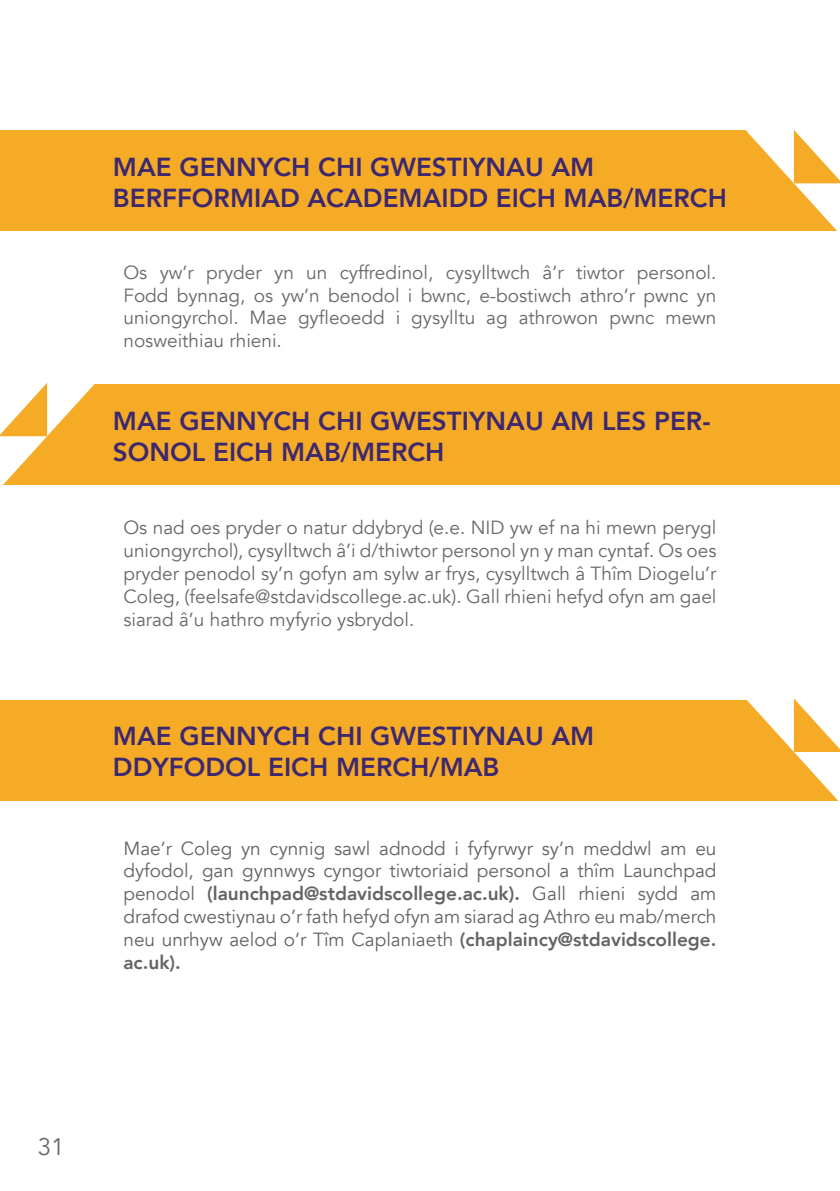
<style>
.page{position:relative;width:840px;height:1191px;background:#fff}
.page>*{position:absolute;margin:0;border:0;box-sizing:border-box;transform-origin:0 0}
.t1{font:800 26px/31.2px "Avenir";color:#3d2870}
.t2{font:24px "Avenir";color:#696969}
.t3{font:19px/22.8px "Avenir";color:#696969;text-align:justify}
.t4{font:19px/22.8px "Avenir";color:#646464;text-align:justify}
.s1{font-weight:800}
</style>
<div class="page">
<div style="left:0;top:130px;width:839px;height:100px;background:#f5ab26"></div>
<div style="left:0;top:385px;width:839px;height:100px;background:#f5ab26"></div>
<div style="left:0;top:700px;width:839px;height:100px;background:#f5ab26"></div>
<svg style="left:745px;top:130px;width:94px;height:101px"></svg>
<svg style="left:0;top:383px;width:96px;height:102px"></svg>
<svg style="left:745px;top:698px;width:94px;height:103px"></svg>
<h1 class="t1" style="left:113px;top:152px;width:615px">MAE GENNYCH CHI GWESTIYNAU AM<br>BERFFORMIAD ACADEMAIDD EICH MAB/MERCH</h1>
<p class="t3" style="left:123px;top:261px;width:594px">Os yw’r pryder yn un cyffredinol, cysylltwch â’r tiwtor personol.<br>Fodd bynnag, os yw’n benodol i bwnc, e-bostiwch athro’r pwnc yn uniongyrchol. Mae gyfleoedd i gysylltu ag athrowon pwnc mewn nosweithiau rhieni.</p>
<h1 class="t1" style="left:113px;top:405px;width:598px">MAE GENNYCH CHI GWESTIYNAU AM LES PER-<br>SONOL EICH MAB/MERCH</h1>
<p class="t3" style="left:123px;top:517px;width:594px">Os nad oes pryder o natur ddybryd (e.e. NID yw ef na hi mewn perygl uniongyrchol), cysylltwch â’i d/thiwtor personol yn y man cyntaf. Os oes pryder penodol sy’n gofyn am sylw ar frys, cysylltwch â Thîm Diogelu’r Coleg, (feelsafe@stdavidscollege.ac.uk). Gall rhieni hefyd ofyn am gael siarad â’u hathro myfyrio ysbrydol.</p>
<h1 class="t1" style="left:113px;top:720px;width:482px">MAE GENNYCH CHI GWESTIYNAU AM<br>DDYFODOL EICH MERCH/MAB</h1>
<p class="t4" style="left:123px;top:837px;width:594px">Mae’r Coleg yn cynnig sawl adnodd i fyfyrwyr sy’n meddwl am eu dyfodol, gan gynnwys cyngor tiwtoriaid personol a thîm Launchpad penodol <span class="s1">(launchpad@stdavidscollege.ac.uk).</span> Gall rhieni sydd am drafod cwestiynau o’r fath hefyd ofyn am siarad ag Athro eu mab/merch neu unrhyw aelod o’r Tîm Caplaniaeth <span class="s1">(chaplaincy@stdavidscollege. ac.uk).</span></p>
<p class="t2" style="left:38px;top:1132px;width:28px">31</p>
</div>
